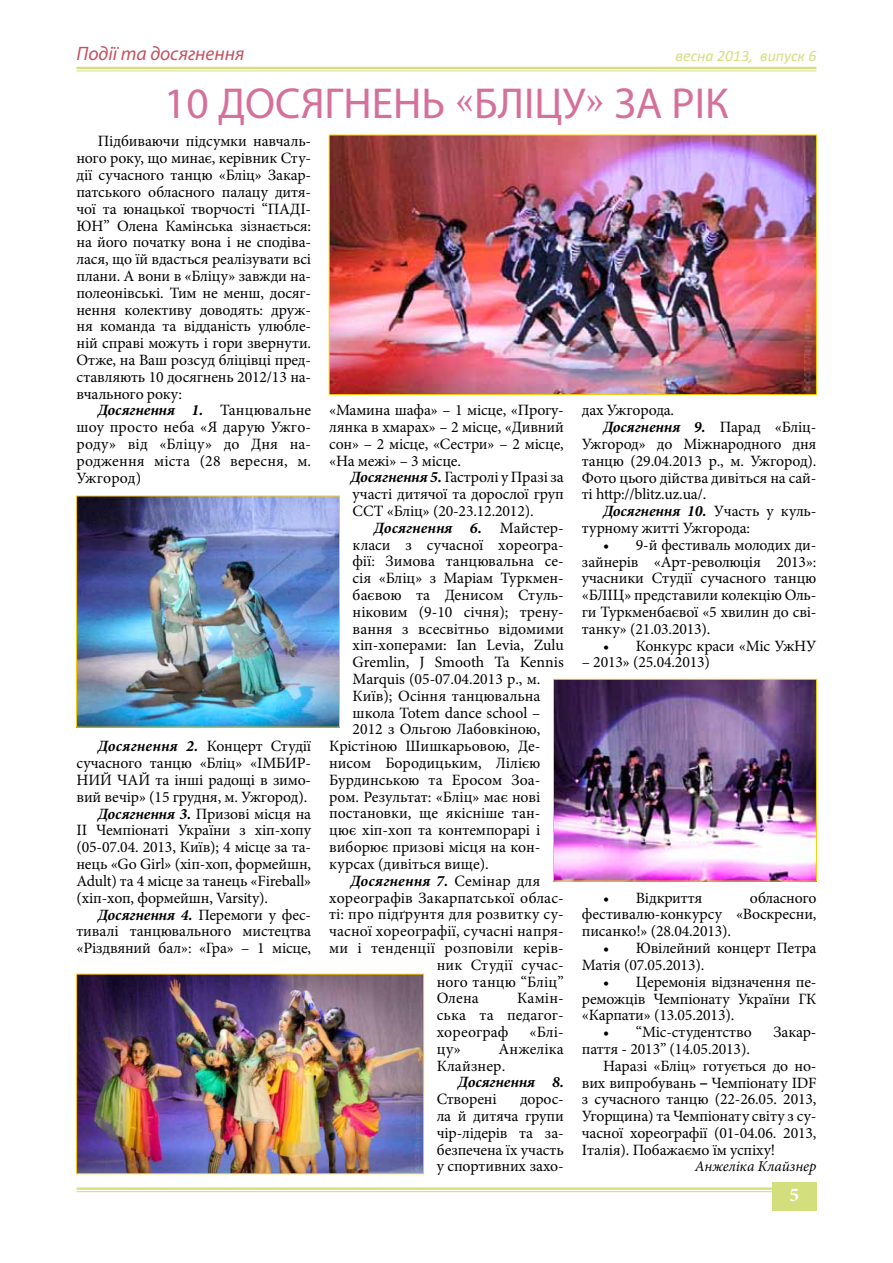
<style>
.page{position:relative;width:893px;height:1263px;background:#fff}
.page>*{position:absolute;margin:0;border:0;box-sizing:border-box;transform-origin:0 0}
.t1{font:43.5px "Myriad Pro";color:#d5709b}
.t2{font:italic 19.5px "Myriad Pro";color:#c15361}
.t3{font:700 19.5px "Minion Pro";color:#fff}
.t4{font:15.75px/16.8px "Minion Pro";letter-spacing:-.01em;color:#000;text-align:justify}
.t5{font:15.75px/16.8px "Minion Pro";letter-spacing:.01em;color:#000}
.t6{font:italic 700 15.75px "Minion Pro";letter-spacing:-.01em;color:#000}
.t7{font:italic 700 15.75px "Minion Pro";letter-spacing:.01em;color:#000}
.t8{font:italic 15.75px "Calibri";color:#d3de7d}
.t9{font:italic 15px "Minion Pro";color:#000}
.s1{font-family:"Minion Pro"}
.s2{font-weight:700;font-style:italic}
.s3{font-weight:400;font-style:normal}
.s4{font-family:"Arial Narrow"}
</style>
<div class="page">
<hr style="left:77px;top:1187px;width:698px;height:3px;background:#d3de7d">
<hr style="left:77px;top:1191px;width:698px;height:1px;background:#d3de7d">
<div style="left:772px;top:1182px;width:44px;height:29px;background:#d3de7d"></div>
<hr style="left:77px;top:67px;width:739px;height:2px;background:#d3de7d">
<hr style="left:77px;top:71px;width:739px;height:1px;background:#d3de7d">
<img style="left:78px;top:976px;width:344px;height:196px">
<div style="left:76px;top:974px;width:348px;height:200px;border:1px solid #ffce00"></div>
<img style="left:78px;top:498px;width:260px;height:227px">
<div style="left:76px;top:496px;width:264px;height:231px;border:1px solid #ffce00"></div>
<img style="left:331px;top:137px;width:484px;height:256px">
<div style="left:329px;top:135px;width:488px;height:260px;border:1px solid #ffce00"></div>
<img style="left:555px;top:681px;width:260px;height:198px">
<div style="left:553px;top:679px;width:264px;height:202px;border:1px solid #ffce00"></div>
<p class="t2" style="left:77px;top:42px;width:169px">Події та досягнення</p>
<p class="t8" style="left:676px;top:45px;width:142px">весна 2013, випуск 6</p>
<h1 class="t1" style="left:164px;top:76px;width:566px">10 ДОСЯГНЕНЬ <span class="s1">«</span>БЛІЦУ<span class="s1">»</span> ЗА РІК</h1>
<p class="t4" style="left:77px;top:133px;width:236px;text-indent:21px">Підбиваючи підсумки навчаль&shy;ного року, що минає, керівник Сту&shy;дії сучасного танцю «Бліц» Закар&shy;патського обласного палацу дитя&shy;чої та юнацької творчості “ПАДІ-ЮН” Олена Камінська зізнається: на його початку вона і не сподіва&shy;лася, що їй вдасться реалізувати всі плани. А вони в «Бліцу» завжди на&shy;полеонівські. Тим не менш, досяг&shy;нення колективу доводять: друж&shy;ня команда та відданість улюбле&shy;ній справі можуть і гори звернути.<br>Отже, на Ваш розсуд бліцівці пред&shy;ставляють 10 досягнень 2012/13 на&shy;вчального року:</p>
<p class="t4" style="left:77px;top:402px;width:236px;text-indent:21px"><span class="s2">Досягнення 1.</span> Танцювальне шоу просто неба «Я дарую Ужго&shy;роду» від «Бліцу» до Дня на&shy;родження міста (28 вересня, м.<br>Ужгород)</p>
<p class="t4" style="left:329px;top:402px;width:236px">«Мамина шафа» – 1 місце, «Прогу&shy;лянка в хмарах» – 2 місце, «Дивний сон» – 2 місце, «Сестри» – 2 місце, «На межі» – 3 місце.</p>
<p class="t4" style="left:350px;top:469px;width:215px"><span class="s2">Досягнення 5.</span> Гастролі у Празі за участі дитячої та дорослої груп ССТ «Бліц» (20-23.12.2012).</p>
<p class="t6" style="left:374px;top:516px;width:191px">Досягнення 6. <span class="s3">Майстер-</span></p>
<p class="t4" style="left:353px;top:536px;width:213px">класи з сучасної хореогра-</p>
<p class="t4" style="left:353px;top:553px;width:213px">фії: Зимова танцювальна се-</p>
<p class="t4" style="left:353px;top:570px;width:213px">сія «Бліц» з Маріам Туркмен-</p>
<p class="t4" style="left:353px;top:587px;width:213px">баєвою та Денисом Стуль-</p>
<p class="t4" style="left:353px;top:603px;width:213px">ніковим (9-10 січня); трену-</p>
<p class="t4" style="left:353px;top:620px;width:213px">вання з всесвітньо відомими</p>
<p class="t4" style="left:353px;top:637px;width:213px">хіп-хоперами: Ian Levia, Zulu</p>
<p class="t4" style="left:353px;top:654px;width:213px">Gremlin, J Smooth Та Kennis</p>
<p class="t4" style="left:353px;top:671px;width:189px">Marquis (05-07.04.2013 р., м.</p>
<p class="t4" style="left:353px;top:687px;width:189px">Київ); Осіння танцювальна</p>
<p class="t4" style="left:353px;top:704px;width:189px">школа Totem dance school –</p>
<p class="t4" style="left:353px;top:721px;width:189px">2012 з Ольгою Лабовкіною,</p>
<p class="t4" style="left:329px;top:738px;width:213px">Крістіною Шишкарьовою, Де-</p>
<p class="t4" style="left:329px;top:755px;width:213px">нисом Бородицьким, Лілією</p>
<p class="t4" style="left:329px;top:771px;width:213px">Бурдинською та Еросом Зоа-</p>
<p class="t4" style="left:329px;top:788px;width:213px">ром. Результат: «Бліц» має нові</p>
<p class="t4" style="left:329px;top:805px;width:213px">постановки, ще якісніше тан-</p>
<p class="t4" style="left:329px;top:822px;width:213px">цює хіп-хоп та контемпорарі і</p>
<p class="t4" style="left:329px;top:839px;width:213px">виборює призові місця на кон-</p>
<p class="t4" style="left:329px;top:855px;width:161px">курсах (дивіться вище).</p>
<p class="t7" style="left:350px;top:869px;width:191px">Досягнення 7. <span class="s3">Семінар для</span></p>
<p class="t5" style="left:329px;top:889px;width:236px">хореографів Закарпатської облас-</p>
<p class="t5" style="left:329px;top:906px;width:236px">ті: про підґрунтя для розвитку су-</p>
<p class="t5" style="left:329px;top:923px;width:236px">часної хореографії, сучасні напря-</p>
<p class="t5" style="left:329px;top:939px;width:236px">ми і тенденції розповіли керів-</p>
<p class="t5" style="left:437px;top:956px;width:129px">ник Студії сучас-</p>
<p class="t5" style="left:437px;top:973px;width:129px">ного танцю “Бліц”</p>
<p class="t4" style="left:437px;top:990px;width:43px">Олена</p>
<p class="t4" style="left:582px;top:402px;width:94px">дах Ужгорода.</p>
<p class="t6" style="left:603px;top:416px;width:215px">Досягнення 9. <span class="s3">Парад «Бліц-</span></p>
<p class="t4" style="left:582px;top:436px;width:236px">Ужгород» до Міжнародного дня</p>
<p class="t4" style="left:582px;top:452px;width:236px">танцю (29.04.2013 р., м. Ужгород).</p>
<p class="t4" style="left:582px;top:469px;width:236px">Фото цього дійства дивіться на сай-</p>
<p class="t4" style="left:582px;top:486px;width:126px">ті http://blitz.uz.ua/.</p>
<p class="t6" style="left:603px;top:500px;width:215px">Досягнення 10. <span class="s3">Участь у куль-</span></p>
<p class="t4" style="left:582px;top:520px;width:170px">турному житті Ужгорода:</p>
<p class="t4" style="left:582px;top:536px;width:236px;text-indent:21px">• 9-й фестиваль молодих ди&shy;зайнерів «Арт-революція 2013»: учасники Студії сучасного танцю «БЛІЦ» представили колекцію Оль&shy;ги Туркменбаєвої «5 хвилин до сві&shy;танку» (21.03.2013).</p>
<p class="t4" style="left:603px;top:637px;width:215px">• Конкурс краси «Міс УжНУ</p>
<p class="t4" style="left:582px;top:654px;width:130px">– 2013» (25.04.2013)</p>
<p class="t4" style="left:98px;top:738px;width:215px"><span class="s2">Досягнення 2.</span> Концерт Студії</p>
<p class="t4" style="left:77px;top:755px;width:236px">сучасного танцю «Бліц» «ІМБИР-</p>
<p class="t4" style="left:77px;top:772px;width:236px">НИЙ ЧАЙ та інші радощі в зимо-</p>
<p class="t4" style="left:77px;top:788px;width:232px">вий вечір» (15 грудня, м. Ужгород).</p>
<p class="t4" style="left:98px;top:805px;width:215px"><span class="s2">Досягнення 3.</span> Призові місця на</p>
<p class="t4" style="left:77px;top:822px;width:236px">ІI Чемпіонаті України з хіп-хопу</p>
<p class="t4" style="left:77px;top:839px;width:236px">(05-07.04. 2013, Київ); 4 місце за та-</p>
<p class="t4" style="left:77px;top:856px;width:236px">нець «Go Girl» (хіп-хоп, формейшн,</p>
<p class="t4" style="left:77px;top:872px;width:236px">Adult) та 4 місце за танець «Fireball»</p>
<p class="t4" style="left:77px;top:889px;width:193px">(хіп-хоп, формейшн, Varsity).</p>
<p class="t4" style="left:98px;top:906px;width:215px"><span class="s2">Досягнення 4.</span> Перемоги у фес-</p>
<p class="t4" style="left:77px;top:923px;width:236px">тивалі танцювального мистецтва</p>
<p class="t4" style="left:77px;top:940px;width:236px">«Різдвяний бал»: «Гра» – 1 місце,</p>
<p class="t4" style="left:582px;top:889px;width:236px;text-indent:168px">обласного фестивалю-конкурсу «Воскресни, писанко!» (28.04.2013).</p>
<p class="t4" style="left:582px;top:940px;width:236px;text-indent:21px">• Ювілейний концерт Петра<br>Матія (07.05.2013).</p>
<p class="t4" style="left:582px;top:973px;width:236px;text-indent:21px">• Церемонія відзначення пе&shy;реможців Чемпіонату України ГК «Карпати» (13.05.2013).</p>
<p class="t4" style="left:603px;top:1024px;width:150px">• “Міс-студентство</p>
<p class="t4" style="left:773px;top:1024px;width:45px">Закар-</p>
<p class="t4" style="left:582px;top:1040px;width:170px">паття - 2013” (14.05.2013).</p>
<p class="t4" style="left:603px;top:1057px;width:215px">Наразі «Бліц» готується до но-</p>
<p class="t4" style="left:582px;top:1074px;width:236px">вих випробувань <span class="s4">–</span> Чемпіонату IDF</p>
<p class="t4" style="left:582px;top:1091px;width:236px">з сучасного танцю (22-26.05. 2013,</p>
<p class="t4" style="left:582px;top:1108px;width:236px">Угорщина) та Чемпіонату світу з су-</p>
<p class="t4" style="left:582px;top:1124px;width:236px">часної хореографії (01-04.06. 2013,</p>
<p class="t4" style="left:582px;top:1141px;width:195px">Італія). Побажаємо їм успіху!</p>
<p class="t9" style="left:695px;top:1156px;width:123px">Анжеліка Клайзнер</p>
<p class="t4" style="left:603px;top:889px;width:101px">• Відкриття</p>
<p class="t4" style="left:437px;top:990px;width:129px;text-indent:81px">Камін&shy;ська та педагог&shy;хореограф</p>
<p class="t4" style="left:530px;top:1023px;width:36px">«Блі-</p>
<p class="t5" style="left:437px;top:1040px;width:129px;text-indent:62px">Анжеліка<br>Клайзнер.</p>
<p class="t6" style="left:458px;top:1071px;width:107px">Досягнення 8.</p>
<p class="t4" style="left:437px;top:1091px;width:62px">Створені</p>
<p class="t4" style="left:437px;top:1040px;width:26px">цу»</p>
<p class="t4" style="left:437px;top:1091px;width:129px;text-indent:83px">дорос&shy;ла й дитяча групи чір-лідерів та за&shy;безпечена їх участь у спортивних захо-</p>
<p class="t3" style="left:789px;top:1181px;width:11px">5</p>
</div>
